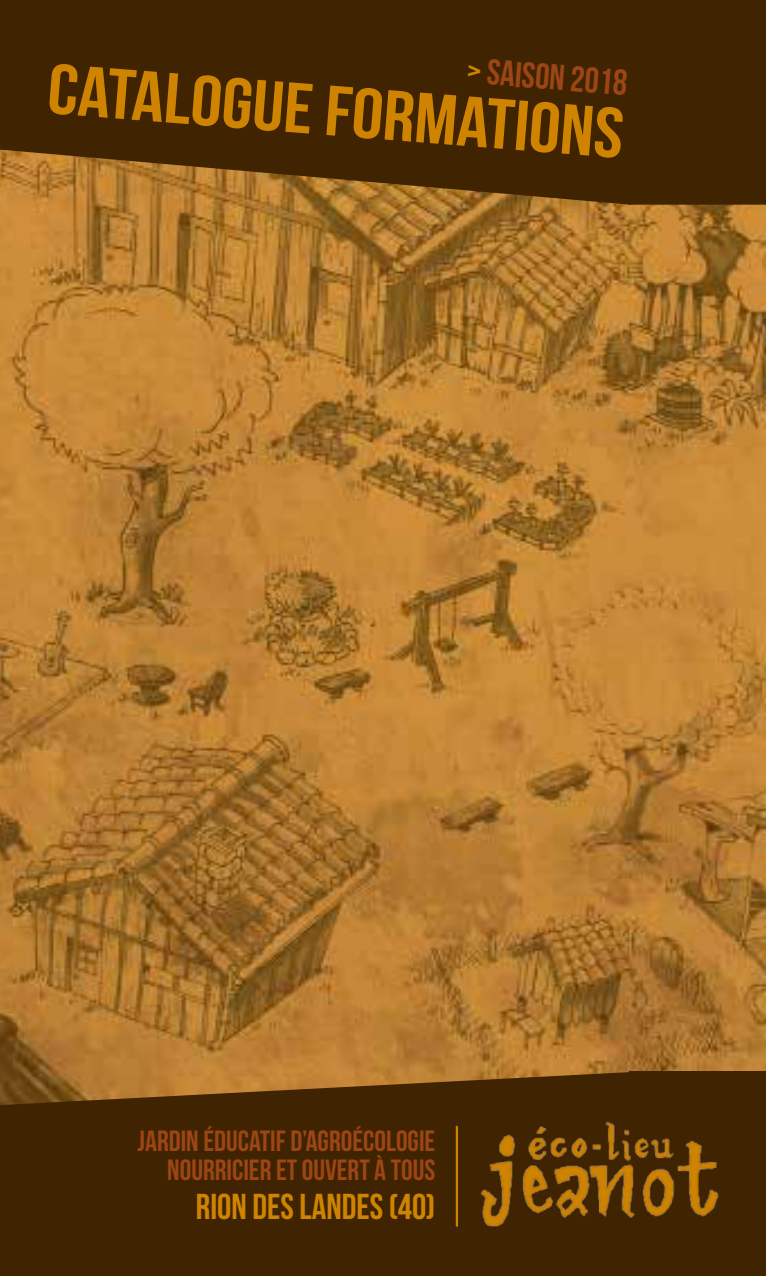
<style>
.page{position:relative;width:766px;height:1276px;background:#fff}
.page>*{position:absolute;margin:0;border:0;box-sizing:border-box;transform-origin:0 0}
.t1{font:70.88px "Bebas Neue";color:#ce8400;scale:1.11 1}
.t2{font:36px "Bebas Neue";color:#ce8400}
.t3{font:36px "Bebas Neue";color:#9b4614}
.t4{font:29.25px/29.2px "Bebas Neue";color:#9b4614;text-align:right}
.s1{color:#ce8400}
</style>
<div class="page">
<img style="left:0;top:205px;width:765px;height:866px">
<svg style="left:0;top:0;width:653px;height:206px;background:#502f06"></svg>
<div style="left:628px;top:0;width:137px;height:205px;background:#402300"></div>
<svg style="left:0;top:1071px;width:629px;height:205px;background:#4c2c05"></svg>
<div style="left:629px;top:1071px;width:136px;height:205px;background:#402300"></div>
<hr style="left:455px;top:1126px;width:3px;height:100px;background:#ce8400">
<img style="left:456px;top:1105px;width:263px;height:158px">
<p class="t3" style="left:468px;top:51px;width:162px;rotate:4deg"><span class="s1">&gt;</span> SAISON 2018</p>
<h1 class="t1" style="left:52px;top:47px;width:521px;rotate:5deg">CATALOGUE FORMATIONS</h1>
<p class="t4" style="left:138px;top:1126px;width:299px">JARDIN ÉDUCATIF D’AGROÉCOLOGIE<br>NOURRICIER ET OUVERT À TOUS</p>
<p class="t2" style="left:196px;top:1186px;width:241px">RION DES LANDES (40)</p>
</div>
